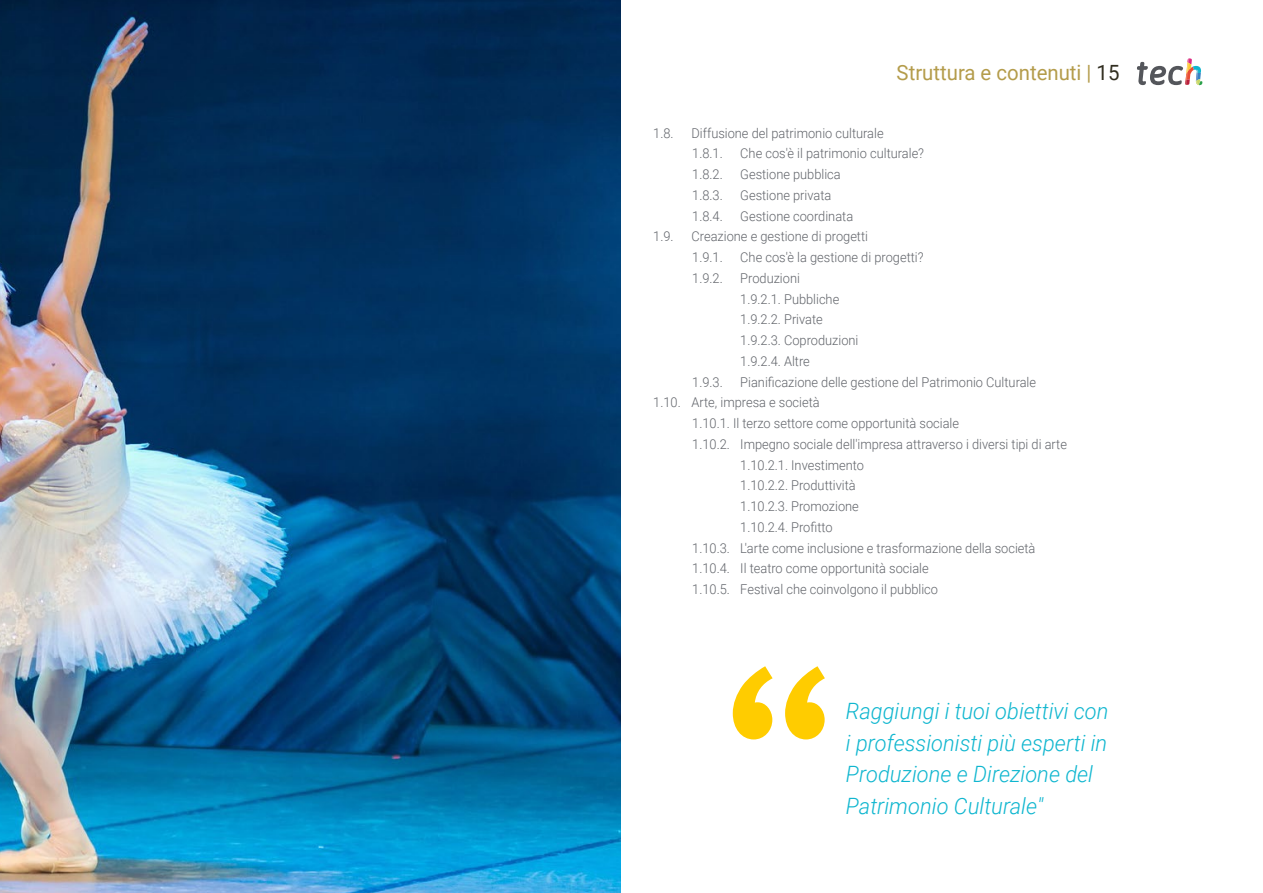
<style>
.page{position:relative;width:1263px;height:893px;background:#fff}
.page>*{position:absolute;margin:0;border:0;box-sizing:border-box;transform-origin:0 0}
.t1{font:italic 300 22.5px/31.5px "Roboto";color:#0fb6cf}
.t2{font:21px "Roboto";color:#b49c4b}
.t3{font:300 13.5px/20.7px "Roboto";color:#61646a;scale:.95 1}
.s1{color:#312e20}
</style>
<div class="page">
<svg style="left:1137px;top:58px;width:65px;height:28px"></svg>
<img style="left:0;top:0;width:621px;height:893px">
<svg style="left:733px;top:666px;width:92px;height:73px"></svg>
<h2 class="t2" style="left:897px;top:57px;width:224px">Struttura e contenuti | <span class="s1">15</span></h2>
<p class="t3" style="left:653px;top:122px;width:23px">1.8.</p>
<p class="t3" style="left:691px;top:122px;width:204px">Diffusione del patrimonio culturale<br>1.8.1.</p>
<p class="t3" style="left:740px;top:143px;width:195px">Che cos'è il patrimonio culturale?</p>
<p class="t3" style="left:692px;top:164px;width:34px">1.8.2.</p>
<p class="t3" style="left:740px;top:164px;width:107px">Gestione pubblica</p>
<p class="t3" style="left:692px;top:184px;width:34px">1.8.3.</p>
<p class="t3" style="left:740px;top:184px;width:97px">Gestione privata</p>
<p class="t3" style="left:692px;top:205px;width:34px">1.8.4.</p>
<p class="t3" style="left:740px;top:205px;width:120px">Gestione coordinata</p>
<p class="t3" style="left:653px;top:226px;width:23px">1.9.</p>
<p class="t3" style="left:691px;top:226px;width:187px">Creazione e gestione di progetti<br>1.9.1.</p>
<p class="t3" style="left:740px;top:247px;width:194px">Che cos'è la gestione di progetti?</p>
<p class="t3" style="left:692px;top:267px;width:34px">1.9.2.</p>
<p class="t3" style="left:740px;top:267px;width:126px">Produzioni<br>1.9.2.1. Pubbliche<br>1.9.2.2. Private<br>1.9.2.3. Coproduzioni<br>1.9.2.4. Altre</p>
<p class="t3" style="left:692px;top:371px;width:34px">1.9.3.</p>
<p class="t3" style="left:740px;top:371px;width:313px">Pianificazione delle gestione del Patrimonio Culturale</p>
<p class="t3" style="left:653px;top:392px;width:177px">1.10. Arte, impresa e società</p>
<p class="t3" style="left:692px;top:413px;width:282px">1.10.1. Il terzo settore come opportunità sociale</p>
<p class="t3" style="left:692px;top:433px;width:396px">1.10.2. Impegno sociale dell'impresa attraverso i diversi tipi di arte</p>
<p class="t3" style="left:740px;top:454px;width:132px">1.10.2.1. Investimento</p>
<p class="t3" style="left:740px;top:475px;width:123px">1.10.2.2. Produttività</p>
<p class="t3" style="left:740px;top:496px;width:126px">1.10.2.3. Promozione</p>
<p class="t3" style="left:740px;top:516px;width:99px">1.10.2.4. Profitto</p>
<p class="t3" style="left:692px;top:537px;width:363px">1.10.3. L'arte come inclusione e trasformazione della società</p>
<p class="t3" style="left:692px;top:558px;width:250px">1.10.4. Il teatro come opportunità sociale</p>
<p class="t3" style="left:692px;top:579px;width:260px">1.10.5. Festival che coinvolgono il pubblico</p>
<h1 class="t1" style="left:846px;top:694px;width:264px">Raggiungi i tuoi obiettivi con i professionisti più esperti in<br>Produzione e Direzione del<br>Patrimonio Culturale"</h1>
</div>
